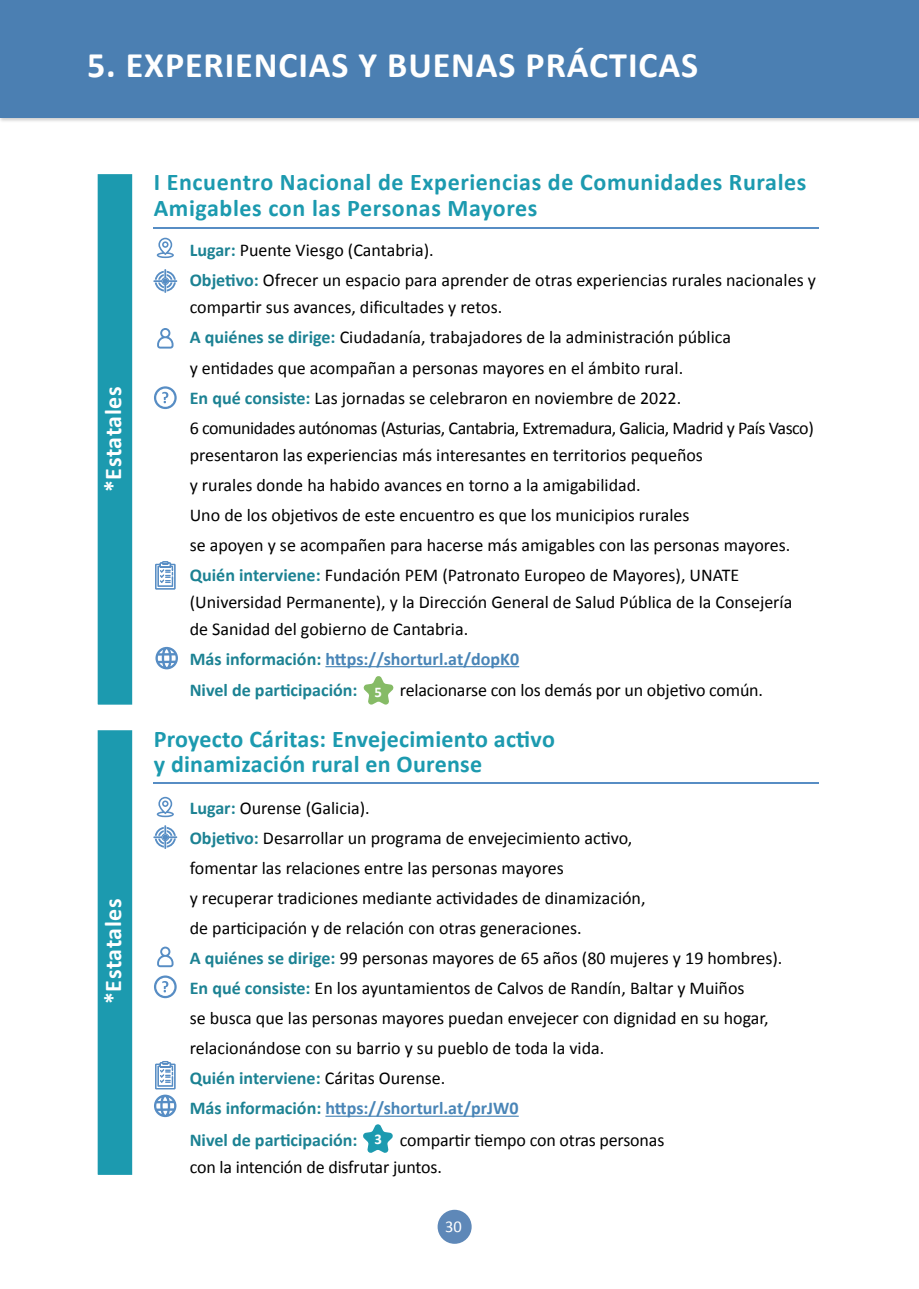
<style>
.page{position:relative;width:919px;height:1289px;background:#fff}
.page>*{position:absolute;margin:0;border:0;box-sizing:border-box;transform-origin:0 0}
.t1{font:700 36px "Calibri";letter-spacing:.025em;color:#fff}
.t2{font:700 24px/25.5px "Calibri";letter-spacing:.02em;color:#1c9aaf}
.t3{font:700 24px "Calibri";letter-spacing:.02em;color:#fff}
.t4{font:18px/30.2px "Calibri";color:#000}
.t5{font:16.5px "Calibri";color:#fff}
.t6{font:700 14.7px "Calibri";color:#fff}
.s1{font-weight:700;color:#1c8293}
.s2{font-weight:700;color:#4985b7}
.s3{font-weight:700;font-size:14.7px;color:#fff}
</style>
<div class="page">
<hr style="left:153px;top:228px;width:666px;height:1px;background:#578dc4">
<div style="left:98px;top:174px;width:34px;height:530px;background:#1c9aaf"></div>
<hr style="left:325px;top:666px;width:194px;height:1px;background:#4985b7">
<svg style="left:157px;top:238px;width:17px;height:20px"></svg>
<svg style="left:157px;top:328px;width:16px;height:20px"></svg>
<svg style="left:154px;top:386px;width:23px;height:23px"></svg>
<svg style="left:153px;top:269px;width:24px;height:24px"></svg>
<svg style="left:155px;top:561px;width:20px;height:28px"></svg>
<svg style="left:155px;top:646px;width:23px;height:23px"></svg>
<svg style="left:363px;top:676px;width:31px;height:29px"></svg>
<div style="left:437px;top:1209px;width:34px;height:34px;background:#5e88b8;border-radius:50%"></div>
<div style="left:0;top:0;width:918px;height:118px;background:#4b7fb2"></div>
<hr style="left:153px;top:782px;width:666px;height:1px;background:#578dc4">
<div style="left:98px;top:730px;width:34px;height:444px;background:#1c9aaf"></div>
<hr style="left:325px;top:1115px;width:193px;height:1px;background:#4985b7">
<svg style="left:157px;top:796px;width:17px;height:21px"></svg>
<svg style="left:157px;top:946px;width:16px;height:21px"></svg>
<svg style="left:154px;top:975px;width:23px;height:23px"></svg>
<svg style="left:153px;top:825px;width:24px;height:24px"></svg>
<svg style="left:154px;top:1061px;width:22px;height:56px"></svg>
<svg style="left:363px;top:1124px;width:30px;height:29px"></svg>
<h1 class="t1" style="left:87px;top:40px;width:612px">5. EXPERIENCIAS Y BUENAS PRÁCTICAS</h1>
<h2 class="t3" style="left:96px;top:492px;width:107px;rotate:-90deg">*Estatales</h2>
<h2 class="t3" style="left:96px;top:1004px;width:107px;rotate:-90deg">*Estatales</h2>
<h2 class="t2" style="left:154px;top:169px;width:654px">I Encuentro Nacional de Experiencias de Comunidades Rurales<br>Amigables con las Personas Mayores</h2>
<p class="t4" style="left:190px;top:234px;width:627px"><span class="s1">Lugar:</span> Puente Viesgo (Cantabria).<br><span class="s1">Objetivo:</span> Ofrecer un espacio para aprender de otras experiencias rurales nacionales y</p>
<p class="t4" style="left:190px;top:291px;width:625px">compartir sus avances, dificultades y retos.<br><span class="s1">A quiénes se dirige:</span> Ciudadanía, trabajadores de la administración pública<br>y entidades que acompañan a personas mayores en el ámbito rural.<br><span class="s1">En qué consiste:</span> Las jornadas se celebraron en noviembre de 2022.<br>6 comunidades autónomas (Asturias, Cantabria, Extremadura, Galicia, Madrid y País Vasco)</p>
<p class="t4" style="left:190px;top:438px;width:602px">presentaron las experiencias más interesantes en territorios pequeños<br>y rurales donde ha habido avances en torno a la amigabilidad.<br>Uno de los objetivos de este encuentro es que los municipios rurales<br>se apoyen y se acompañen para hacerse más amigables con las personas mayores.<br><span class="s1">Quién interviene:</span> Fundación PEM (Patronato Europeo de Mayores), UNATE</p>
<p class="t4" style="left:190px;top:587px;width:604px;line-height:27px">(Universidad Permanente), y la Dirección General de Salud Pública de la Consejería de Sanidad del gobierno de Cantabria.</p>
<p class="t4" style="left:190px;top:642px;width:575px;line-height:31.5px"><span class="s1">Más información:</span> <span class="s2">https://shorturl.at/dopK0<br></span><span class="s1">Nivel de participación:</span> <span class="s3">5</span> relacionarse con los demás por un objetivo común.</p>
<h2 class="t2" style="left:154px;top:725px;width:402px">Proyecto Cáritas: Envejecimiento activo y dinamización rural en Ourense</h2>
<p class="t4" style="left:190px;top:792px;width:594px"><span class="s1">Lugar:</span> Ourense (Galicia).<br><span class="s1">Objetivo:</span> Desarrollar un programa de envejecimiento activo,<br>fomentar las relaciones entre las personas mayores<br>y recuperar tradiciones mediante actividades de dinamización,<br>de participación y de relación con otras generaciones.<br><span class="s1">A quiénes se dirige:</span> 99 personas mayores de 65 años (80 mujeres y 19 hombres).<br><span class="s1">En qué consiste:</span> En los ayuntamientos de Calvos de Randín, Baltar y Muiños<br>se busca que las personas mayores puedan envejecer con dignidad en su hogar, relacionándose con su barrio y su pueblo de toda la vida.<br><span class="s1">Quién interviene:</span> Cáritas Ourense.<br><span class="s1">Más información:</span> <span class="s2">https://shorturl.at/prJW0<br></span><span class="s1">Nivel de participación:</span></p>
<p class="t4" style="left:190px;top:1125px;width:476px;line-height:27px;text-indent:210px">compartir tiempo con otras personas con la intención de disfrutar juntos.</p>
<p class="t6" style="left:374px;top:1128px;width:9px">3</p>
<p class="t5" style="left:445px;top:1216px;width:18px">30</p>
</div>
